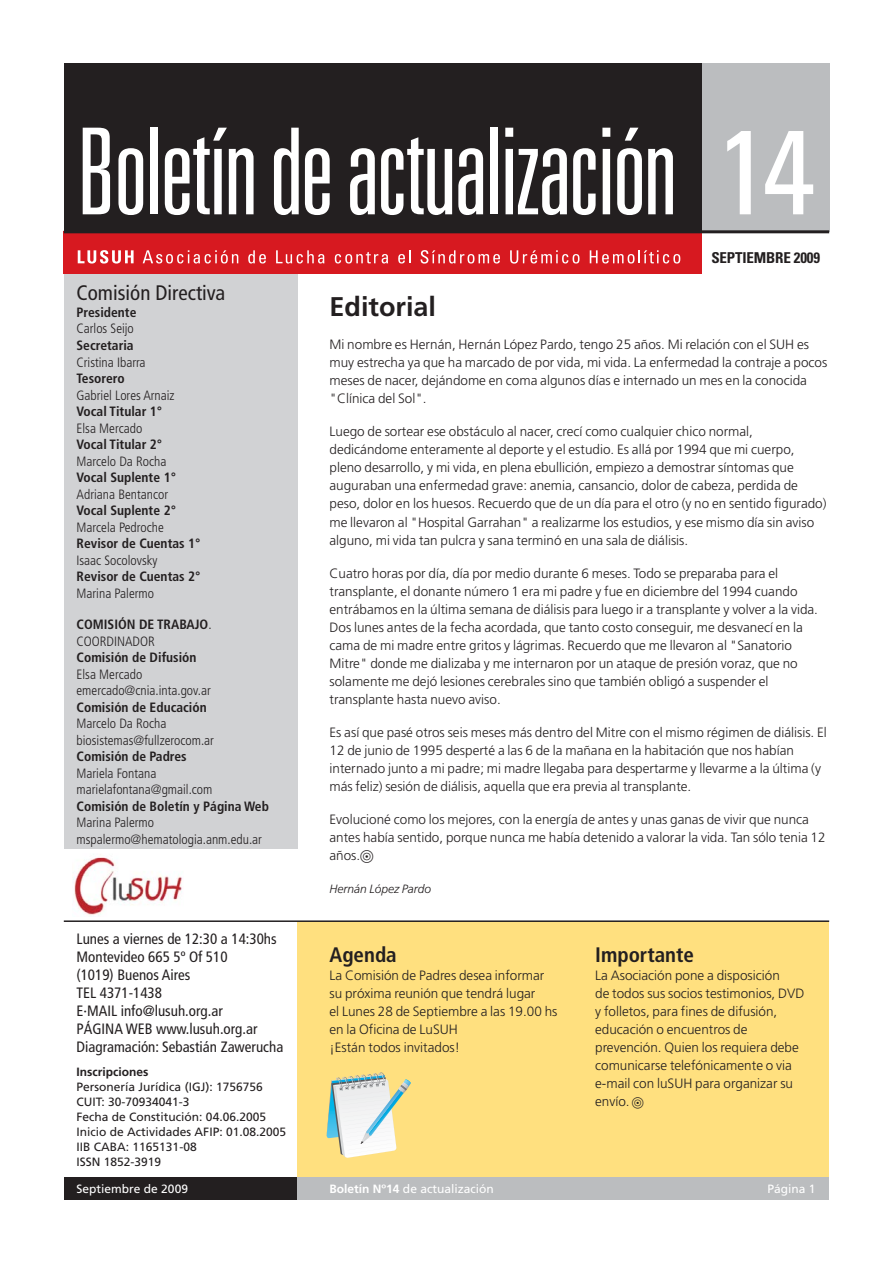
<style>
.page{position:relative;width:893px;height:1263px;background:#fff}
.page>*{position:absolute;margin:0;border:0;box-sizing:border-box;transform-origin:0 0}
.t1{font:condensed 120px "Univers";color:#fff}
.t2{font:700 27px "Frutiger";color:#231f20}
.t3{font:condensed 21px "Frutiger";color:#231f20}
.t4{font:700 condensed 21px "Frutiger";color:#231f20}
.t5{font:condensed 15px/18px "Frutiger";color:#231f20}
.t6{font:700 condensed 15px "Univers";letter-spacing:-.01em;color:#231f20}
.t7{font:300 13.5px/18px "Frutiger";color:#231f20}
.t8{font:300 condensed 13.5px/16.5px "Frutiger";color:#231f20}
.t9{font:12px/15px "Frutiger";color:#231f20}
.t10{font:12px "Frutiger";color:#fff}
.t11{font:italic 300 12px "Frutiger";color:#231f20}
.s1{font-weight:700}
.s2{font-family:"L Decoration Pi Two";font-weight:400}
.s3{font-family:"L Decoration Pi Two";font-weight:400;font-size:12px}
</style>
<div class="page">
<div style="left:298px;top:921px;width:531px;height:266px;background:#ffe07f"></div>
<div style="left:64px;top:274px;width:234px;height:575px;background:#d1d2d4"></div>
<div style="left:64px;top:64px;width:765px;height:168px;background:#231f20"></div>
<div style="left:64px;top:232px;width:638px;height:42px;background:#d71920"></div>
<div style="left:702px;top:64px;width:127px;height:168px;background:#bbbdbf"></div>
<svg style="left:78px;top:250px;width:56px;height:13px"></svg>
<svg style="left:143px;top:250px;width:95px;height:13px"></svg>
<svg style="left:248px;top:250px;width:18px;height:13px"></svg>
<svg style="left:276px;top:250px;width:48px;height:13px"></svg>
<svg style="left:335px;top:252px;width:53px;height:11px"></svg>
<svg style="left:398px;top:250px;width:12px;height:13px"></svg>
<svg style="left:420px;top:250px;width:80px;height:14px"></svg>
<svg style="left:510px;top:250px;width:69px;height:14px"></svg>
<svg style="left:589px;top:250px;width:91px;height:13px"></svg>
<svg style="left:83px;top:128px;width:27px;height:86px"></svg>
<svg style="left:118px;top:148px;width:25px;height:67px"></svg>
<div style="left:150px;top:128px;width:8px;height:86px;background:#fff"></div>
<svg style="left:165px;top:128px;width:88px;height:87px"></svg>
<svg style="left:274px;top:128px;width:25px;height:87px"></svg>
<svg style="left:305px;top:148px;width:24px;height:67px"></svg>
<svg style="left:350px;top:148px;width:25px;height:67px"></svg>
<svg style="left:381px;top:137px;width:71px;height:78px"></svg>
<svg style="left:458px;top:148px;width:25px;height:67px"></svg>
<div style="left:490px;top:128px;width:7px;height:86px;background:#fff"></div>
<svg style="left:505px;top:128px;width:62px;height:87px"></svg>
<svg style="left:573px;top:148px;width:22px;height:67px"></svg>
<svg style="left:602px;top:128px;width:8px;height:86px"></svg>
<svg style="left:617px;top:128px;width:25px;height:87px"></svg>
<svg style="left:648px;top:148px;width:25px;height:66px"></svg>
<div style="left:64px;top:1177px;width:234px;height:22px;background:#231f20"></div>
<div style="left:298px;top:1177px;width:531px;height:22px;background:#bbbdbf"></div>
<hr style="left:64px;top:230px;width:765px;height:3px;background:#231f20">
<img style="left:73px;top:857px;width:110px;height:60px">
<hr style="left:64px;top:920px;width:765px;height:2px;background:#231f20">
<img style="left:326px;top:1072px;width:85px;height:86px">
<p class="t3" style="left:77px;top:285px;width:150px">Comisión Directiva</p>
<p class="t8" style="left:77px;top:305px;width:125px"><span class="s1">Presidente<br></span>Carlos Seijo<br><span class="s1">Secretaria<br></span>Cristina Ibarra<br><span class="s1">Tesorero<br></span>Gabriel Lores Arnaiz<br><span class="s1">Vocal Titular 1°<br></span>Elsa Mercado<br><span class="s1">Vocal Titular 2°<br></span>Marcelo Da Rocha<br><span class="s1">Vocal Suplente 1°<br></span>Adriana Bentancor<br><span class="s1">Vocal Suplente 2°<br></span>Marcela Pedroche<br><span class="s1">Revisor de Cuentas 1°<br></span>Isaac Socolovsky<br><span class="s1">Revisor de Cuentas 2°<br></span>Marina Palermo</p>
<p class="t8" style="left:77px;top:617px;width:194px"><span class="s1">COMISIÓN DE TRABAJO</span>.<br>COORDINADOR<br><span class="s1">Comisión de Difusión<br></span>Elsa Mercado emercado@cnia.inta.gov.ar<br><span class="s1">Comisión de Educación<br></span>Marcelo Da Rocha biosistemas@fullzerocom.ar<br><span class="s1">Comisión de Padres<br></span>Mariela Fontana marielafontana@gmail.com<br><span class="s1">Comisión de Boletín y Página Web<br></span>Marina Palermo mspalermo@hematologia.anm.edu.ar</p>
<p class="t5" style="left:77px;top:931px;width:208px">Lunes a viernes de 12:30 a 14:30hs<br>Montevideo 665 5º Of 510<br>(1019) Buenos Aires<br>TEL 4371-1438<br>E·MAIL info@lusuh.org.ar<br>PÁGINA WEB www.lusuh.org.ar<br>Diagramación: Sebastián Zawerucha</p>
<p class="t9" style="left:77px;top:1065px;width:211px"><span class="s1">Inscripciones<br></span>Personería Jurídica (IGJ): 1756756<br>CUIT: 30-70934041-3<br>Fecha de Constitución: 04.06.2005<br>Inicio de Actividades AFIP: 01.08.2005<br>IIB CABA: 1165131-08<br>ISSN 1852-3919</p>
<p class="t1" style="left:716px;top:128px;width:101px">14</p>
<p class="t6" style="left:711px;top:252px;width:110px">SEPTIEMBRE 2009</p>
<p class="t2" style="left:329px;top:296px;width:108px">Editorial</p>
<p class="t7" style="left:329px;top:337px;width:499px">Mi nombre es Hernán, Hernán López Pardo, tengo 25 años. Mi relación con el SUH es muy estrecha ya que ha marcado de por vida, mi vida. La enfermedad la contraje a pocos meses de nacer, dejándome en coma algunos días e internado un mes en la conocida "Clínica del Sol".</p>
<p class="t7" style="left:329px;top:424px;width:498px">Luego de sortear ese obstáculo al nacer, crecí como cualquier chico normal, dedicándome enteramente al deporte y el estudio. Es allá por 1994 que mi cuerpo, pleno desarrollo, y mi vida, en plena ebullición, empiezo a demostrar síntomas que auguraban una enfermedad grave: anemia, cansancio, dolor de cabeza, perdida de peso, dolor en los huesos. Recuerdo que de un día para el otro (y no en sentido figurado) me llevaron al "Hospital Garrahan" a realizarme los estudios, y ese mismo día sin aviso alguno, mi vida tan pulcra y sana terminó en una sala de diálisis.</p>
<p class="t7" style="left:329px;top:565px;width:490px">Cuatro horas por día, día por medio durante 6 meses. Todo se preparaba para el transplante, el donante número 1 era mi padre y fue en diciembre del 1994 cuando entrábamos en la última semana de diálisis para luego ir a transplante y volver a la vida.<br>Dos lunes antes de la fecha acordada, que tanto costo conseguir, me desvanecí en la cama de mi madre entre gritos y lágrimas. Recuerdo que me llevaron al "Sanatorio Mitre" donde me dializaba y me internaron por un ataque de presión voraz, que no solamente me dejó lesiones cerebrales sino que también obligó a suspender el transplante hasta nuevo aviso.</p>
<p class="t7" style="left:329px;top:724px;width:499px">Es así que pasé otros seis meses más dentro del Mitre con el mismo régimen de diálisis. El 12 de junio de 1995 desperté a las 6 de la mañana en la habitación que nos habían internado junto a mi padre; mi madre llegaba para despertarme y llevarme a la última (y más feliz) sesión de diálisis, aquella que era previa al transplante.</p>
<p class="t7" style="left:329px;top:811px;width:497px">Evolucioné como los mejores, con la energía de antes y unas ganas de vivir que nunca antes había sentido, porque nunca me había detenido a valorar la vida. Tan sólo tenia 12 años.<span class="s2">-</span></p>
<p class="t11" style="left:329px;top:883px;width:103px">Hernán López Pardo</p>
<p class="t4" style="left:329px;top:946px;width:69px">Agenda</p>
<p class="t7" style="left:329px;top:967px;width:229px">La Comisión de Padres desea informar su próxima reunión que tendrá lugar<br>el Lunes 28 de Septiembre a las 19.00 hs en la Oficina de LuSUH<br>¡Están todos invitados!</p>
<p class="t4" style="left:595px;top:946px;width:100px">Importante</p>
<p class="t7" style="left:595px;top:967px;width:211px">La Asociación pone a disposición<br>de todos sus socios testimonios, DVD y folletos, para fines de difusión, educación o encuentros de prevención. Quien los requiera debe comunicarse telefónicamente o via e-mail con luSUH para organizar su envío. <span class="s3">-</span></p>
<p class="t10" style="left:77px;top:1183px;width:113px">Septiembre de 2009</p>
<p class="t10" style="left:329px;top:1183px;width:166px"><span class="s1">Boletín Nº14</span> de actualización</p>
<p class="t10" style="left:767px;top:1183px;width:50px">Página 1</p>
</div>
